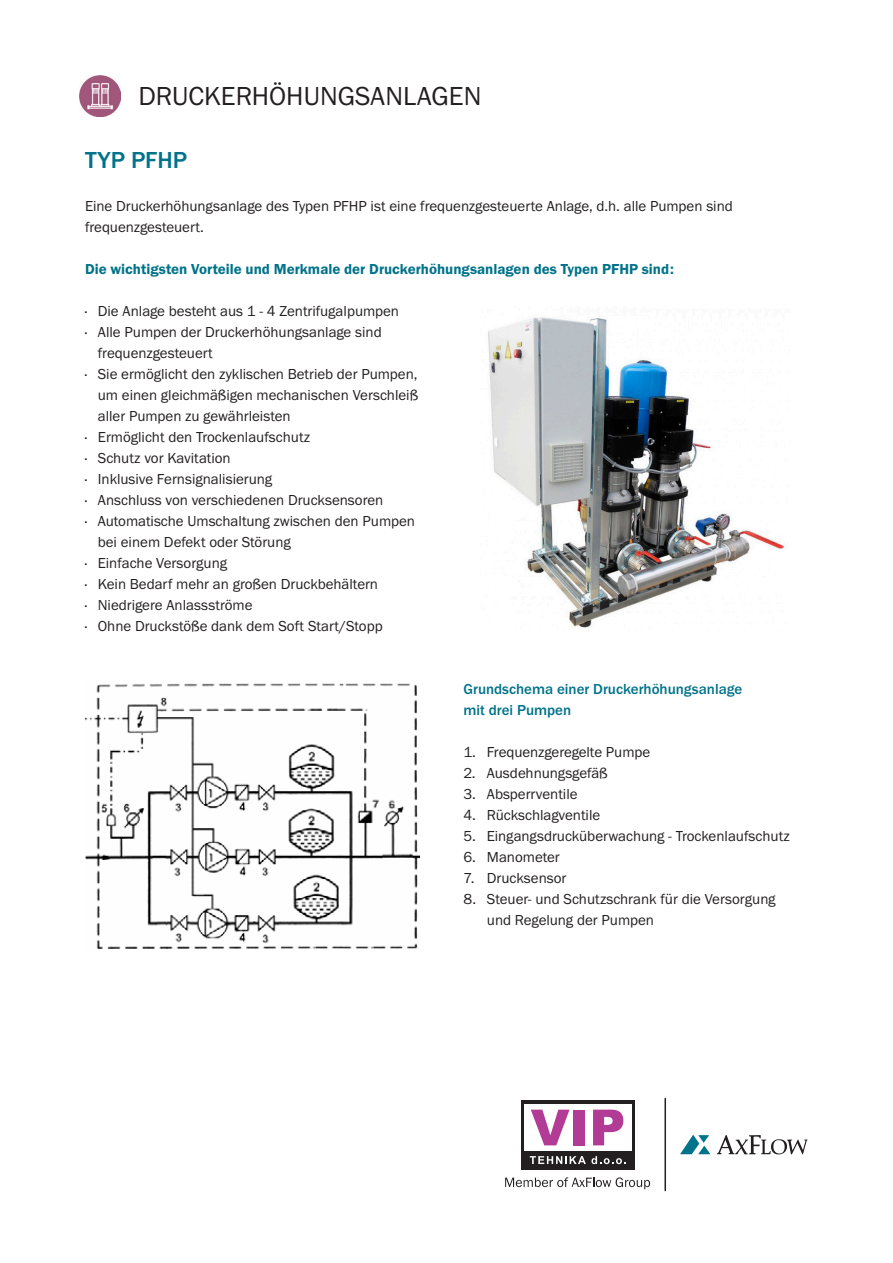
<style>
.page{position:relative;width:893px;height:1263px;background:#fff}
.page>*{position:absolute;margin:0;border:0;box-sizing:border-box;transform-origin:0 0}
.t1{font:27px "Franklin Gothic URW Boo";color:#231f20}
.t2{font:500 24px "Franklin Gothic URW";color:#00738a}
.t3{font:15px/21px "Franklin Gothic URW Boo";color:#231f20}
.t4{font:15px "Franklin Gothic URW Dem";color:#00738a}
.t5{font:500 15px/21px "Franklin Gothic URW";color:#00738a}
</style>
<div class="page">
<svg style="left:680px;top:1135px;width:30px;height:19px"></svg>
<svg style="left:717px;top:1135px;width:90px;height:19px"></svg>
<svg style="left:505px;top:1177px;width:145px;height:12px"></svg>
<hr style="left:664px;top:1098px;width:2px;height:92px;background:#231f20">
<div style="left:521px;top:1101px;width:114px;height:69px;background:#231f20"></div>
<div style="left:524px;top:1104px;width:107px;height:46px;background:#fff"></div>
<svg style="left:530px;top:1156px;width:96px;height:8px"></svg>
<svg style="left:531px;top:1110px;width:38px;height:35px"></svg>
<div style="left:574px;top:1110px;width:11px;height:35px;background:#b23b95"></div>
<svg style="left:593px;top:1110px;width:30px;height:35px"></svg>
<img style="left:80px;top:75px;width:41px;height:42px">
<img style="left:488px;top:317px;width:298px;height:311px">
<img style="left:85px;top:683px;width:335px;height:266px">
<h1 class="t1" style="left:138px;top:79px;width:344px">DRUCKERHÖHUNGSANLAGEN</h1>
<h2 class="t2" style="left:85px;top:145px;width:104px">TYP PFHP</h2>
<p class="t3" style="left:85px;top:195px;width:649px">Eine Druckerhöhungsanlage des Typen PFHP ist eine frequenzgesteuerte Anlage, d.h. alle Pumpen sind frequenzgesteuert.</p>
<p class="t4" style="left:85px;top:260px;width:590px">Die wichtigsten Vorteile und Merkmale der Druckerhöhungsanlagen des Typen PFHP sind:</p>
<p class="t3" style="left:85px;top:300px;width:316px">· Die Anlage besteht aus 1 - 4 Zentrifugalpumpen</p>
<p class="t3" style="left:85px;top:321px;width:298px">· Alle Pumpen der Druckerhöhungsanlage sind</p>
<p class="t3" style="left:98px;top:342px;width:117px">frequenzgesteuert</p>
<p class="t3" style="left:85px;top:363px;width:334px">· Sie ermöglicht den zyklischen Betrieb der Pumpen,</p>
<p class="t3" style="left:98px;top:384px;width:322px">um einen gleichmäßigen mechanischen Verschleiß</p>
<p class="t3" style="left:98px;top:405px;width:194px">aller Pumpen zu gewährleisten</p>
<p class="t3" style="left:85px;top:426px;width:227px">· Ermöglicht den Trockenlaufschutz</p>
<p class="t3" style="left:85px;top:447px;width:147px">· Schutz vor Kavitation</p>
<p class="t3" style="left:85px;top:468px;width:189px">· Inklusive Fernsignalisierung</p>
<p class="t3" style="left:85px;top:489px;width:300px">· Anschluss von verschiedenen Drucksensoren</p>
<p class="t3" style="left:85px;top:510px;width:331px">· Automatische Umschaltung zwischen den Pumpen</p>
<p class="t3" style="left:98px;top:531px;width:194px">bei einem Defekt oder Störung</p>
<p class="t3" style="left:85px;top:552px;width:144px">· Einfache Versorgung</p>
<p class="t3" style="left:85px;top:573px;width:295px">· Kein Bedarf mehr an großen Druckbehältern</p>
<p class="t3" style="left:85px;top:594px;width:169px">· Niedrigere Anlassströme</p>
<p class="t3" style="left:85px;top:615px;width:299px">· Ohne Druckstöße dank dem Soft Start/Stopp</p>
<p class="t5" style="left:463px;top:678px;width:280px">Grundschema einer Druckerhöhungsanlage mit drei Pumpen</p>
<p class="t3" style="left:463px;top:741px;width:188px">1. Frequenzgeregelte Pumpe</p>
<p class="t3" style="left:463px;top:762px;width:146px">2. Ausdehnungsgefäß</p>
<p class="t3" style="left:463px;top:783px;width:116px">3. Absperrventile</p>
<p class="t3" style="left:463px;top:804px;width:138px">4. Rückschlagventile</p>
<p class="t3" style="left:463px;top:825px;width:328px">5. Eingangsdrucküberwachung - Trockenlaufschutz</p>
<p class="t3" style="left:463px;top:846px;width:98px">6. Manometer</p>
<p class="t3" style="left:463px;top:867px;width:104px">7. Drucksensor</p>
<p class="t3" style="left:487px;top:888px;width:290px;text-indent:-23px">8. Steuer- und Schutzschrank für die Versorgung und Regelung der Pumpen</p>
</div>
